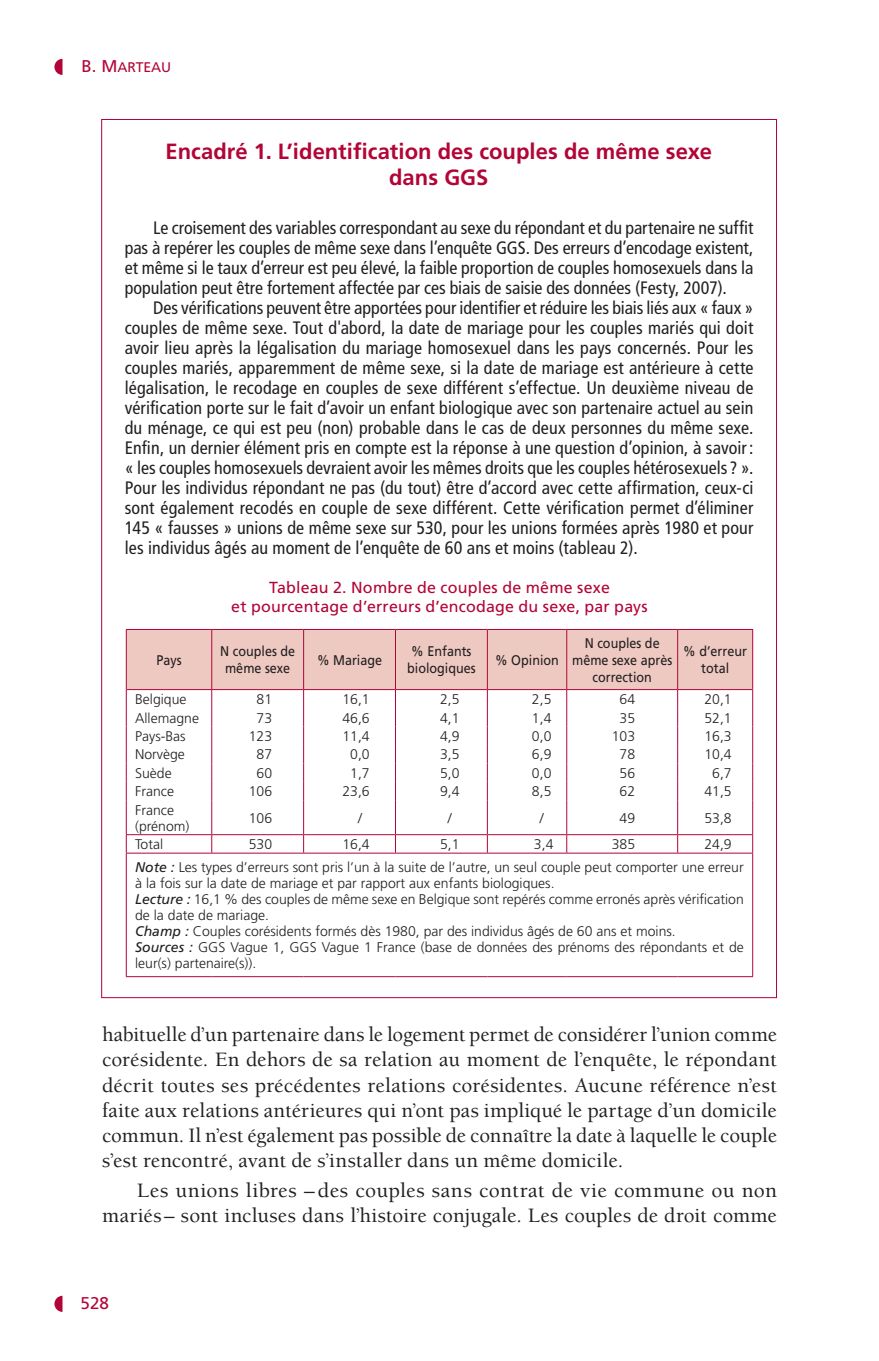
<style>
.page{position:relative;width:879px;height:1361px;background:#fff}
.page>*{position:absolute;margin:0;border:0;box-sizing:border-box;transform-origin:0 0}
.t1{font:700 22px/26.4px "Frutiger LT Std";color:#b30437;text-align:center}
.t2{font:500 21px/25.2px "Berkeley Std";letter-spacing:.005em;color:#231f20;text-align:justify}
.t3{font:condensed 18px/20px "Frutiger LT Std";letter-spacing:.005em;color:#231f20;text-align:justify}
.t4{font:17px "Frutiger LT Std Roman SC820";color:#b30437}
.t5{font:16px/19.2px "Frutiger LT Std";letter-spacing:.015em;color:#b30437;text-align:center}
.t6{font:300 14px/16px "Frutiger LT Std";color:#231f20}
.t7{font:14px/16.8px "Frutiger LT Std";color:#231f20;text-align:center;scale:.9 1}
.t8{font:14px "Frutiger LT Std Roman SC820";color:#b30437}
.s1{font-size:17px}
.s2{font-weight:400;font-style:italic}
</style>
<div class="page">
<svg style="left:54px;top:59px;width:8px;height:16px"></svg>
<svg style="left:54px;top:1295px;width:8px;height:17px"></svg>
<hr style="left:126px;top:853px;width:1px;height:123px;background:#b30437">
<hr style="left:752px;top:853px;width:1px;height:123px;background:#b30437">
<hr style="left:126px;top:976px;width:86px;height:1px;background:#b30437">
<hr style="left:212px;top:976px;width:92px;height:1px;background:#b30437">
<hr style="left:304px;top:976px;width:91px;height:1px;background:#b30437">
<hr style="left:395px;top:976px;width:92px;height:1px;background:#b30437">
<hr style="left:487px;top:976px;width:80px;height:1px;background:#b30437">
<hr style="left:567px;top:976px;width:110px;height:1px;background:#b30437">
<hr style="left:677px;top:976px;width:76px;height:1px;background:#b30437">
<svg style="left:126px;top:629px;width:627px;height:171px"></svg>
<hr style="left:126px;top:800px;width:1px;height:34px;background:#b30437">
<hr style="left:211px;top:800px;width:1px;height:34px;background:#b30437">
<hr style="left:303px;top:800px;width:1px;height:34px;background:#b30437">
<hr style="left:395px;top:800px;width:1px;height:34px;background:#b30437">
<hr style="left:487px;top:800px;width:1px;height:34px;background:#b30437">
<hr style="left:566px;top:800px;width:1px;height:34px;background:#b30437">
<hr style="left:677px;top:800px;width:1px;height:34px;background:#b30437">
<hr style="left:752px;top:800px;width:1px;height:34px;background:#b30437">
<svg style="left:126px;top:835px;width:1px;height:18px"></svg>
<svg style="left:211px;top:835px;width:1px;height:18px"></svg>
<svg style="left:303px;top:835px;width:1px;height:18px"></svg>
<svg style="left:395px;top:835px;width:1px;height:18px"></svg>
<svg style="left:487px;top:835px;width:1px;height:18px"></svg>
<svg style="left:566px;top:835px;width:1px;height:18px"></svg>
<svg style="left:677px;top:835px;width:1px;height:18px"></svg>
<svg style="left:752px;top:835px;width:1px;height:18px"></svg>
<hr style="left:126px;top:853px;width:86px;height:1px;background:#b30437">
<hr style="left:212px;top:853px;width:92px;height:1px;background:#b30437">
<hr style="left:304px;top:853px;width:91px;height:1px;background:#b30437">
<hr style="left:395px;top:853px;width:92px;height:1px;background:#b30437">
<hr style="left:487px;top:853px;width:80px;height:1px;background:#b30437">
<hr style="left:567px;top:853px;width:110px;height:1px;background:#b30437">
<hr style="left:677px;top:853px;width:76px;height:1px;background:#b30437">
<hr style="left:126px;top:834px;width:86px;height:1px;background:#b30437">
<hr style="left:212px;top:834px;width:92px;height:1px;background:#b30437">
<hr style="left:304px;top:834px;width:91px;height:1px;background:#b30437">
<hr style="left:395px;top:834px;width:92px;height:1px;background:#b30437">
<hr style="left:487px;top:834px;width:80px;height:1px;background:#b30437">
<hr style="left:567px;top:834px;width:110px;height:1px;background:#b30437">
<hr style="left:677px;top:834px;width:76px;height:1px;background:#b30437">
<p class="t8" style="left:81px;top:59px;width:91px"><span class="s1">B. M</span>ARTEAU</p>
<p class="t1" style="left:166px;top:138px;width:548px">Encadré 1. L’identification des couples de même sexe dans GGS</p>
<p class="t3" style="left:125px;top:218px;width:630px;text-indent:28px">Le croisement des variables correspondant au sexe du répondant et du partenaire ne suffit pas à repérer les couples de même sexe dans l’enquête GGS. Des erreurs d’encodage existent, et même si le taux d’erreur est peu élevé, la faible proportion de couples homosexuels dans la population peut être fortement affectée par ces biais de saisie des données (Festy, 2007).</p>
<p class="t3" style="left:125px;top:298px;width:630px;text-indent:28px">Des vérifications peuvent être apportées pour identifier et réduire les biais liés aux « faux » couples de même sexe. Tout d'abord, la date de mariage pour les couples mariés qui doit avoir lieu après la légalisation du mariage homosexuel dans les pays concernés. Pour les couples mariés, apparemment de même sexe, si la date de mariage est antérieure à cette légalisation, le recodage en couples de sexe différent s’effectue. Un deuxième niveau de vérification porte sur le fait d’avoir un enfant biologique avec son partenaire actuel au sein du ménage, ce qui est peu (non) probable dans le cas de deux personnes du même sexe.<br>Enfin, un dernier élément pris en compte est la réponse à une question d’opinion, à savoir: « les couples homosexuels devraient avoir les mêmes droits que les couples hétérosexuels ? ».<br>Pour les individus répondant ne pas (du tout) être d’accord avec cette affirmation, ceux-ci sont également recodés en couple de sexe différent. Cette vérification permet d’éliminer 145 « fausses » unions de même sexe sur 530, pour les unions formées après 1980 et pour les individus âgés au moment de l’enquête de 60 ans et moins (tableau 2).</p>
<p class="t5" style="left:231px;top:578px;width:418px">Tableau 2. Nombre de couples de même sexe<br>et pourcentage d’erreurs d’encodage du sexe, par pays</p>
<p class="t7" style="left:156px;top:651px;width:30px">Pays</p>
<p class="t7" style="left:220px;top:643px;width:85px">N couples de même sexe</p>
<p class="t7" style="left:317px;top:651px;width:74px">% Mariage</p>
<p class="t7" style="left:407px;top:643px;width:78px;text-align:left">% Enfants biologiques</p>
<p class="t7" style="left:495px;top:651px;width:72px">% Opinion</p>
<p class="t7" style="left:572px;top:635px;width:113px">N couples de même sexe après correction</p>
<p class="t7" style="left:683px;top:643px;width:72px">% d’erreur total</p>
<p class="t6" style="left:135px;top:691px;width:53px">Belgique</p>
<p class="t6" style="left:257px;top:691px;width:17px">81</p>
<p class="t6" style="left:342px;top:691px;width:29px">16,1</p>
<p class="t6" style="left:440px;top:691px;width:21px">2,5</p>
<p class="t6" style="left:532px;top:691px;width:21px">2,5</p>
<p class="t6" style="left:619px;top:691px;width:17px">64</p>
<p class="t6" style="left:704px;top:691px;width:29px">20,1</p>
<p class="t6" style="left:135px;top:710px;width:65px">Allemagne</p>
<p class="t6" style="left:257px;top:710px;width:17px">73</p>
<p class="t6" style="left:342px;top:710px;width:29px">46,6</p>
<p class="t6" style="left:440px;top:710px;width:21px">4,1</p>
<p class="t6" style="left:532px;top:710px;width:21px">1,4</p>
<p class="t6" style="left:619px;top:710px;width:17px">35</p>
<p class="t6" style="left:704px;top:710px;width:29px">52,1</p>
<p class="t6" style="left:135px;top:728px;width:52px">Pays-Bas</p>
<p class="t6" style="left:249px;top:728px;width:25px">123</p>
<p class="t6" style="left:342px;top:728px;width:29px">11,4</p>
<p class="t6" style="left:440px;top:728px;width:21px">4,9</p>
<p class="t6" style="left:532px;top:728px;width:21px">0,0</p>
<p class="t6" style="left:612px;top:728px;width:25px">103</p>
<p class="t6" style="left:704px;top:728px;width:29px">16,3</p>
<p class="t6" style="left:135px;top:747px;width:51px">Norvège</p>
<p class="t6" style="left:257px;top:747px;width:17px">87</p>
<p class="t6" style="left:350px;top:747px;width:21px">0,0</p>
<p class="t6" style="left:440px;top:747px;width:21px">3,5</p>
<p class="t6" style="left:532px;top:747px;width:21px">6,9</p>
<p class="t6" style="left:619px;top:747px;width:17px">78</p>
<p class="t6" style="left:704px;top:747px;width:29px">10,4</p>
<p class="t6" style="left:135px;top:765px;width:38px">Suède</p>
<p class="t6" style="left:257px;top:765px;width:17px">60</p>
<p class="t6" style="left:350px;top:765px;width:21px">1,7</p>
<p class="t6" style="left:440px;top:765px;width:21px">5,0</p>
<p class="t6" style="left:532px;top:765px;width:21px">0,0</p>
<p class="t6" style="left:619px;top:765px;width:17px">56</p>
<p class="t6" style="left:712px;top:765px;width:21px">6,7</p>
<p class="t6" style="left:135px;top:783px;width:40px">France</p>
<p class="t6" style="left:249px;top:783px;width:25px">106</p>
<p class="t6" style="left:342px;top:783px;width:29px">23,6</p>
<p class="t6" style="left:440px;top:783px;width:21px">9,4</p>
<p class="t6" style="left:532px;top:783px;width:21px">8,5</p>
<p class="t6" style="left:619px;top:783px;width:17px">62</p>
<p class="t6" style="left:704px;top:783px;width:29px">41,5</p>
<p class="t6" style="left:135px;top:802px;width:56px">France (prénom)</p>
<p class="t6" style="left:249px;top:810px;width:25px">106</p>
<p class="t6" style="left:358px;top:810px;width:5px">/</p>
<p class="t6" style="left:448px;top:810px;width:5px">/</p>
<p class="t6" style="left:540px;top:810px;width:5px">/</p>
<p class="t6" style="left:619px;top:810px;width:17px">49</p>
<p class="t6" style="left:704px;top:810px;width:29px">53,8</p>
<p class="t6" style="left:135px;top:836px;width:29px">Total</p>
<p class="t6" style="left:249px;top:836px;width:25px">530</p>
<p class="t6" style="left:342px;top:836px;width:29px">16,4</p>
<p class="t6" style="left:440px;top:836px;width:21px">5,1</p>
<p class="t6" style="left:534px;top:836px;width:21px">3,4</p>
<p class="t6" style="left:612px;top:836px;width:25px">385</p>
<p class="t6" style="left:135px;top:833px;width:610px;line-height:23px;text-indent:569px">24,9<br><span class="s2">Note :</span> Les types d’erreurs sont pris l’un à la suite de l’autre, un seul couple peut comporter une erreur</p>
<p class="t6" style="left:135px;top:875px;width:610px">à la fois sur la date de mariage et par rapport aux enfants biologiques.<br><span class="s2">Lecture :</span> 16,1 % des couples de même sexe en Belgique sont repérés comme erronés après vérification de la date de mariage.<br><span class="s2">Champ :</span> Couples corésidents formés dès 1980, par des individus âgés de 60 ans et moins.<br><span class="s2">Sources :</span> GGS Vague 1, GGS Vague 1 France (base de données des prénoms des répondants et de leur(s) partenaire(s)).</p>
<p class="t2" style="left:102px;top:1022px;width:676px">habituelle d’un partenaire dans le logement permet de considérer l’union comme corésidente. En dehors de sa relation au moment de l’enquête, le répondant décrit toutes ses précédentes relations corésidentes. Aucune référence n’est faite aux relations antérieures qui n’ont pas impliqué le partage d’un domicile commun. Il n’est également pas possible de connaître la date à laquelle le couple s’est rencontré, avant de s’installer dans un même domicile.</p>
<p class="t2" style="left:102px;top:1178px;width:676px;text-align:right">Les unions libres – des couples sans contrat de vie commune ou non mariés– sont incluses dans l’histoire conjugale. Les couples de droit comme</p>
<p class="t4" style="left:81px;top:1292px;width:30px">528</p>
</div>
